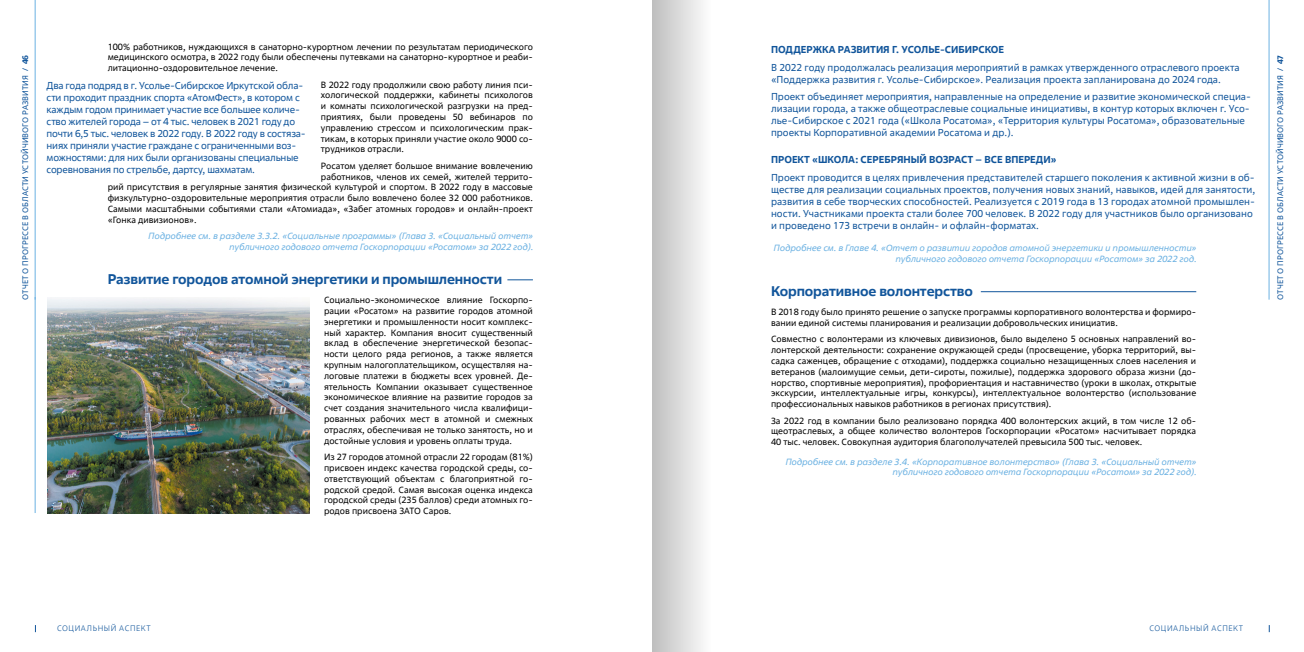
<style>
.page{position:relative;width:1304px;height:652px;background:#fff}
.page>*{position:absolute;margin:0;border:0;box-sizing:border-box;transform-origin:0 0}
.t1{font:700 14px "Rosatom";letter-spacing:-.01em;color:#11559b}
.t2{font:10px/12px "Rosatom";color:#11559b}
.t3{font:10px/12px "Rosatom";letter-spacing:-.02em;color:#11559b}
.t4{font:700 10px "Rosatom";color:#11559b}
.t5{font:9px/10.8px "Rosatom";color:#000;text-align:justify}
.t6{font:italic 9px/10.8px "Rosatom";color:#6bb1e2;text-align:right}
.t7{font:8px "Rosatom";letter-spacing:.01em;color:#11559b}
.t8{font:300 8px "Rosatom";letter-spacing:.07em;color:#11559b}
.t9{font:700 8px "Rosatom";color:#11559b}
.s1{font-weight:700;font-size:6px}
</style>
<div class="page">
<hr style="left:35px;top:0;width:1px;height:300px;background:#6bb1e2">
<hr style="left:1269px;top:0;width:1px;height:300px;background:#6bb1e2">
<svg style="left:507px;top:280px;width:26px;height:1px"></svg>
<hr style="left:981px;top:292px;width:215px;height:1px;background:#11559b">
<hr style="left:35px;top:297px;width:1px;height:216px;background:#6bb1e2">
<img style="left:47px;top:297px;width:263px;height:216px">
<div style="left:652px;top:0;width:67px;height:652px;background:linear-gradient(to right,#bebebe,#fff)"></div>
<p class="t5" style="left:108px;top:41px;width:427px">100% работников, нуждающихся в санаторно-курортном лечении по результатам периодического медицинского осмотра, в 2022 году были обеспечены путевками на санаторно-курортное и реаби&shy;литационно-оздоровительное лечение.</p>
<p class="t5" style="left:321px;top:79px;width:214px">В 2022 году продолжили свою работу линия пси&shy;хологической поддержки, кабинеты психологов и комнаты психологической разгрузки на пред&shy;приятиях, были проведены 50 вебинаров по управлению стрессом и психологическим прак&shy;тикам, в которых приняли участие около 9000 со&shy;трудников отрасли.</p>
<p class="t5" style="left:321px;top:160px;width:214px">Росатом уделяет большое внимание вовлечению</p>
<p class="t5" style="left:321px;top:171px;width:214px">работников, членов их семей, жителей террито-</p>
<p class="t5" style="left:108px;top:182px;width:427px">рий присутствия в регулярные занятия физической культурой и спортом. В 2022 году в массовые</p>
<p class="t5" style="left:108px;top:193px;width:427px">физкультурно-оздоровительные мероприятия отрасли было вовлечено более 32 000 работников.</p>
<p class="t5" style="left:108px;top:203px;width:427px">Самыми масштабными событиями стали «Атомиада», «Забег атомных городов» и онлайн-проект</p>
<p class="t5" style="left:108px;top:214px;width:90px">«Гонка дивизионов».</p>
<p class="t6" style="left:148px;top:231px;width:386px">Подробнее см. в разделе 3.3.2. «Социальные программы» (Глава 3. «Социальный отчет» публичного годового отчета Госкорпорации «Росатом» за 2022 год).</p>
<h1 class="t1" style="left:108px;top:270px;width:396px">Развитие городов атомной энергетики и промышленности</h1>
<p class="t5" style="left:324px;top:295px;width:210px">Социально-экономическое влияние Госкорпо&shy;рации «Росатом» на развитие городов атомной энергетики и промышленности носит комплекс&shy;ный характер. Компания вносит существенный вклад в обеспечение энергетической безопас&shy;ности целого ряда регионов, а также является крупным налогоплательщиком, осуществляя на&shy;логовые платежи в бюджеты всех уровней. Де&shy;ятельность Компании оказывает существенное экономическое влияние на развитие городов за счет создания значительного числа квалифици&shy;рованных рабочих мест в атомной и смежных отраслях, обеспечивая не только занятость, но и достойные условия и уровень оплаты труда.</p>
<p class="t5" style="left:324px;top:451px;width:210px">Из 27 городов атомной отрасли 22 городам (81%) присвоен индекс качества городской среды, со&shy;ответствующий объектам с благоприятной го&shy;родской средой. Самая высокая оценка индекса городской среды (235 баллов) среди атомных го&shy;родов присвоена ЗАТО Саров.</p>
<p class="t4" style="left:771px;top:43px;width:235px">ПОДДЕРЖКА РАЗВИТИЯ Г. УСОЛЬЕ-СИБИРСКОЕ</p>
<p class="t2" style="left:771px;top:61px;width:470px">В 2022 году продолжалась реализация мероприятий в рамках утвержденного отраслевого проекта «Поддержка развития г. Усолье-Сибирское». Реализация проекта запланирована до 2024 года.</p>
<p class="t2" style="left:771px;top:91px;width:481px">Проект объединяет мероприятия, направленные на определение и развитие экономической специа&shy;лизации города, а также общеотраслевые социальные инициативы, в контур которых включен г. Усо&shy;лье-Сибирское с 2021 года («Школа Росатома», «Территория культуры Росатома», образовательные проекты Корпоративной академии Росатома и др.).</p>
<p class="t4" style="left:771px;top:153px;width:287px">ПРОЕКТ «ШКОЛА: СЕРЕБРЯНЫЙ ВОЗРАСТ – ВСЕ ВПЕРЕДИ»</p>
<p class="t2" style="left:771px;top:171px;width:486px">Проект проводится в целях привлечения представителей старшего поколения к активной жизни в об&shy;ществе для реализации социальных проектов, получения новых знаний, навыков, идей для занятости, развития в себе творческих способностей. Реализуется с 2019 года в 13 городах атомной промышлен&shy;ности. Участниками проекта стали более 700 человек. В 2022 году для участников было организовано и проведено 173 встречи в онлайн- и офлайн-форматах.</p>
<p class="t6" style="left:773px;top:243px;width:424px">Подробнее см. в Главе 4. «Отчет о развитии городов атомной энергетики и промышленности» публичного годового отчета Госкорпорации «Росатом» за 2022 год.</p>
<h1 class="t1" style="left:771px;top:282px;width:203px">Корпоративное волонтерство</h1>
<p class="t5" style="left:771px;top:306px;width:427px">В 2018 году было принято решение о запуске программы корпоративного волонтерства и формиро&shy;вании единой системы планирования и реализации добровольческих инициатив.</p>
<p class="t5" style="left:771px;top:334px;width:427px">Совместно с волонтерами из ключевых дивизионов, было выделено 5 основных направлений во&shy;лонтерской деятельности: сохранение окружающей среды (просвещение, уборка территорий, вы&shy;садка саженцев, обращение с отходами), поддержка социально незащищенных слоев населения и ветеранов (малоимущие семьи, дети-сироты, пожилые), поддержка здорового образа жизни (до&shy;норство, спортивные мероприятия), профориентация и наставничество (уроки в школах, открытые экскурсии, интеллектуальные игры, конкурсы), интеллектуальное волонтерство (использование профессиональных навыков работников в регионах присутствия).</p>
<p class="t5" style="left:771px;top:415px;width:427px">За 2022 год в компании было реализовано порядка 400 волонтерских акций, в том числе 12 об&shy;щеотраслевых, а общее количество волонтеров Госкорпорации «Росатом» насчитывает порядка 40 тыс. человек. Совокупная аудитория благополучателей превысила 500 тыс. человек.</p>
<p class="t6" style="left:785px;top:456px;width:413px">Подробнее см. в разделе 3.4. «Корпоративное волонтерство» (Глава 3. «Социальный отчет» публичного годового отчета Госкорпорации «Росатом» за 2022 год).</p>
<p class="t9" style="left:20px;top:64px;width:11px;rotate:-90deg">46</p>
<p class="t9" style="left:1275px;top:64px;width:11px;rotate:-90deg">47</p>
<p class="t7" style="left:20px;top:300px;width:233px;rotate:-90deg">ОТЧЕТ О ПРОГРЕССЕ В ОБЛАСТИ УСТОЙЧИВОГО РАЗВИТИЯ <span class="s1">/</span></p>
<p class="t7" style="left:1275px;top:300px;width:233px;rotate:-90deg">ОТЧЕТ О ПРОГРЕССЕ В ОБЛАСТИ УСТОЙЧИВОГО РАЗВИТИЯ <span class="s1">/</span></p>
<p class="t3" style="left:47px;top:79px;width:261px">Два года подряд в г. Усолье-Сибирское Иркутской обла&shy;сти проходит праздник спорта «АтомФест», в котором с каждым годом принимает участие все большее количе&shy;ство жителей города – от 4 тыс. человек в 2021 году до почти 6,5 тыс. человек в 2022 году. В 2022 году в состяза&shy;ниях приняли участие граждане с ограниченными воз&shy;можностями: для них были организованы специальные соревнования по стрельбе, дартсу, шахматам.</p>
<p class="t8" style="left:57px;top:623px;width:95px">СОЦИАЛЬНЫЙ АСПЕКТ</p>
<p class="t8" style="left:1149px;top:623px;width:95px">СОЦИАЛЬНЫЙ АСПЕКТ</p>
</div>
